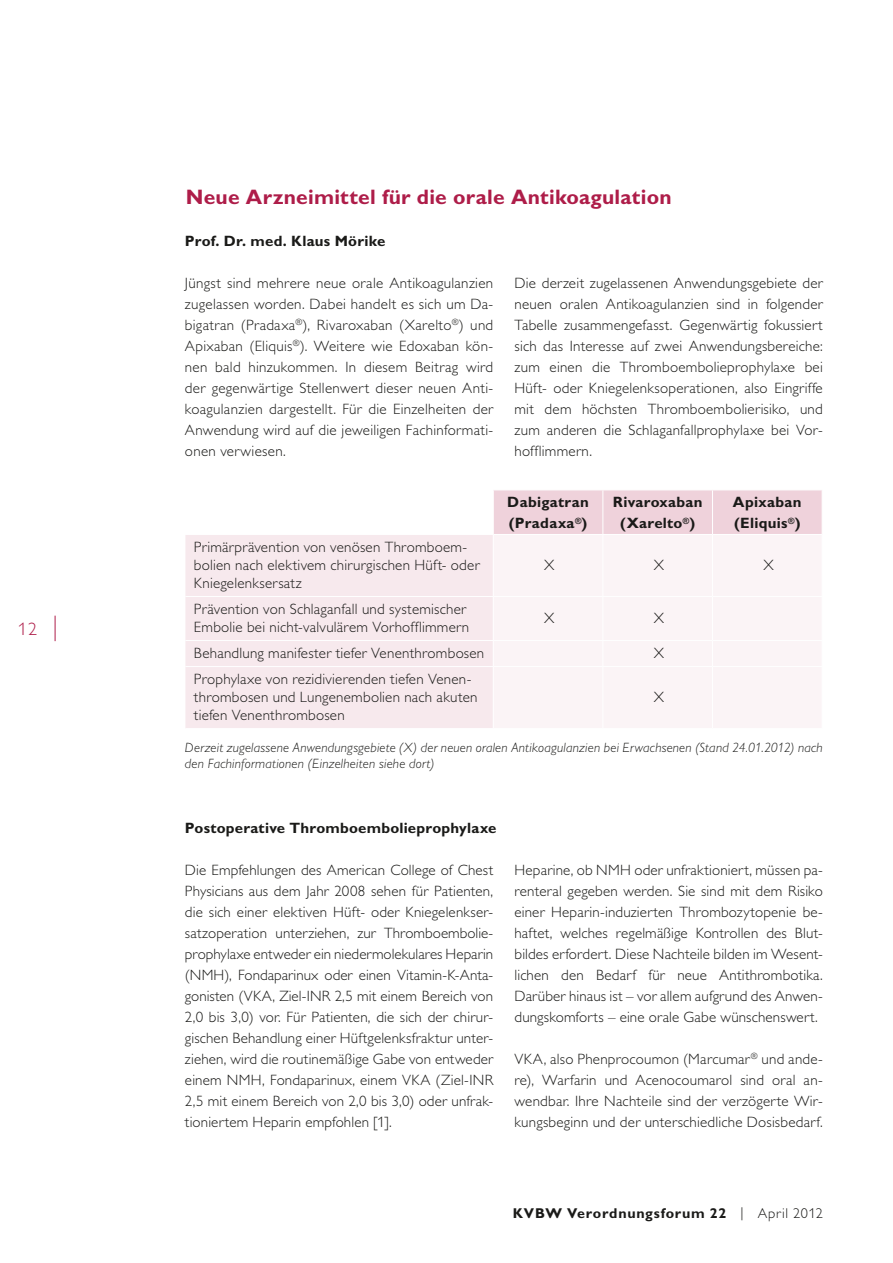
<style>
.page{position:relative;width:893px;height:1263px;background:#fff}
.page>*{position:absolute;margin:0;border:0;box-sizing:border-box;transform-origin:0 0}
.t1{font:21px "Gill Alternate One Bold PL";letter-spacing:.01em;color:#ae1d49}
.t2{font:18px "Gill Alternate One Light PL";color:#ae1d49}
.t3{font:15px/21px "Gill Alternate One Light PL";letter-spacing:.015em;color:#1a1a18;text-align:justify}
.t4{font:15px/21px "Gill Alternate One Bold PL";letter-spacing:.015em;color:#1a1a18}
.t5{font:14.25px "Gill Alternate One Bold PL";letter-spacing:.05em;color:#1a1a18}
.t6{font:13.5px/16.5px "Gill Alternate One Light Italic PL";letter-spacing:.015em;color:#1a1a18}
.s1{font-family:"Gill Alternate One Light PL"}
</style>
<div class="page">
<div style="left:494px;top:490px;width:327px;height:44px;background:#efd2db"></div>
<div style="left:185px;top:535px;width:308px;height:193px;background:#f7e9ed"></div>
<div style="left:494px;top:535px;width:327px;height:193px;background:#fbf4f6"></div>
<hr style="left:602px;top:490px;width:1px;height:44px;background:#fff">
<hr style="left:712px;top:490px;width:1px;height:44px;background:#fff">
<hr style="left:602px;top:535px;width:1px;height:61px;background:#fff">
<hr style="left:712px;top:535px;width:1px;height:61px;background:#fff">
<hr style="left:185px;top:596px;width:308px;height:1px;background:#fff">
<hr style="left:493px;top:596px;width:110px;height:1px;background:#fff">
<hr style="left:603px;top:596px;width:109px;height:1px;background:#fff">
<hr style="left:602px;top:597px;width:1px;height:43px;background:#fff">
<hr style="left:712px;top:596px;width:110px;height:1px;background:#fff">
<hr style="left:712px;top:597px;width:1px;height:43px;background:#fff">
<hr style="left:185px;top:640px;width:308px;height:1px;background:#fff">
<hr style="left:493px;top:640px;width:110px;height:1px;background:#fff">
<hr style="left:603px;top:640px;width:109px;height:1px;background:#fff">
<svg style="left:602px;top:641px;width:1px;height:25px"></svg>
<hr style="left:712px;top:640px;width:110px;height:1px;background:#fff">
<svg style="left:712px;top:641px;width:1px;height:25px"></svg>
<hr style="left:185px;top:666px;width:308px;height:1px;background:#fff">
<hr style="left:493px;top:666px;width:110px;height:1px;background:#fff">
<hr style="left:603px;top:666px;width:109px;height:1px;background:#fff">
<hr style="left:602px;top:667px;width:1px;height:61px;background:#fff">
<hr style="left:712px;top:666px;width:110px;height:1px;background:#fff">
<hr style="left:712px;top:667px;width:1px;height:61px;background:#fff">
<svg style="left:55px;top:616px;width:1px;height:25px"></svg>
<p class="t2" style="left:18px;top:620px;width:21px">12</p>
<h1 class="t1" style="left:186px;top:185px;width:487px">Neue Arzneimittel für die orale Antikoagulation</h1>
<p class="t4" style="left:185px;top:230px;width:202px">Prof. Dr. med. Klaus Mörike</p>
<p class="t3" style="left:185px;top:273px;width:310px">Jüngst sind mehrere neue orale Antikoagulanzien zugelassen worden. Dabei handelt es sich um Da&shy;bigatran (Pradaxa<sup>®</sup>), Rivaroxaban (Xarelto<sup>®</sup>) und Apixaban (Eliquis<sup>®</sup>). Weitere wie Edoxaban kön&shy;nen bald hinzukommen. In diesem Beitrag wird der gegenwärtige Stellenwert dieser neuen Anti&shy;koagulanzien dargestellt. Für die Einzelheiten der Anwendung wird auf die jeweiligen Fachinformati&shy;onen verwiesen.</p>
<p class="t3" style="left:514px;top:273px;width:310px">Die derzeit zugelassenen Anwendungsgebiete der neuen oralen Antikoagulanzien sind in folgender Tabelle zusammengefasst. Gegenwärtig fokussiert sich das Interesse auf zwei Anwendungsbereiche: zum einen die Thromboembolieprophylaxe bei Hüft- oder Kniegelenksoperationen, also Eingriffe mit dem höchsten Thromboembolierisiko, und zum anderen die Schlaganfallprophylaxe bei Vor&shy;hofflimmern.</p>
<p class="t3" style="left:194px;top:538px;width:287px;line-height:18px;text-align:left">Primärprävention von venösen Thromboem&shy;bolien nach elektivem chirurgischen Hüft- oder<br>Kniegelenksersatz</p>
<p class="t4" style="left:507px;top:492px;width:83px">Dabigatran (Pradaxa<sup>®</sup>)</p>
<p class="t4" style="left:613px;top:492px;width:91px;text-align:center">Rivaroxaban (Xarelto<sup>®</sup>)</p>
<p class="t4" style="left:733px;top:492px;width:70px">Apixaban (Eliquis<sup>®</sup>)</p>
<p class="t3" style="left:544px;top:555px;width:12px">X</p>
<p class="t3" style="left:653px;top:555px;width:12px">X</p>
<p class="t3" style="left:763px;top:555px;width:12px">X</p>
<p class="t3" style="left:194px;top:600px;width:277px;line-height:18px">Prävention von Schlaganfall und systemischer<br>Embolie bei nicht-valvulärem Vorhofflimmern</p>
<p class="t3" style="left:544px;top:608px;width:12px">X</p>
<p class="t3" style="left:653px;top:608px;width:12px">X</p>
<p class="t3" style="left:194px;top:643px;width:292px">Behandlung manifester tiefer Venenthrombosen</p>
<p class="t3" style="left:653px;top:643px;width:12px">X</p>
<p class="t3" style="left:194px;top:670px;width:285px;line-height:18px;text-align:left">Prophylaxe von rezidivierenden tiefen Venen&shy;thrombosen und Lungenembolien nach akuten tiefen Venenthrombosen</p>
<p class="t3" style="left:653px;top:687px;width:12px">X</p>
<p class="t6" style="left:185px;top:739px;width:639px">Derzeit zugelassene Anwendungsgebiete (X) der neuen oralen Antikoagulanzien bei Erwachsenen (Stand 24.01.2012) nach den Fachinformationen (Einzelheiten siehe dort)</p>
<p class="t4" style="left:185px;top:818px;width:313px">Postoperative Thromboembolieprophylaxe</p>
<p class="t3" style="left:185px;top:860px;width:310px">Die Empfehlungen des American College of Chest Physicians aus dem Jahr 2008 sehen für Patienten, die sich einer elektiven Hüft- oder Kniegelenkser&shy;satzoperation unterziehen, zur Thromboembolie&shy;prophylaxe entweder ein niedermolekulares Heparin (NMH), Fondaparinux oder einen Vitamin-K-Anta&shy;gonisten (VKA, Ziel-INR 2,5 mit einem Bereich von 2,0 bis 3,0) vor. Für Patienten, die sich der chirur&shy;gischen Behandlung einer Hüftgelenksfraktur unter&shy;ziehen, wird die routinemäßige Gabe von entweder einem NMH, Fondaparinux, einem VKA (Ziel-INR 2,5 mit einem Bereich von 2,0 bis 3,0) oder unfrak&shy;tioniertem Heparin empfohlen [1].</p>
<p class="t3" style="left:514px;top:860px;width:310px">Heparine, ob NMH oder unfraktioniert, müssen pa&shy;renteral gegeben werden. Sie sind mit dem Risiko einer Heparin-induzierten Thrombozytopenie be&shy;haftet, welches regelmäßige Kontrollen des Blut&shy;bildes erfordert. Diese Nachteile bilden im Wesent&shy;lichen den Bedarf für neue Antithrombotika.<br>Darüber hinaus ist – vor allem aufgrund des Anwen&shy;dungskomforts – eine orale Gabe wünschenswert.</p>
<p class="t3" style="left:514px;top:1049px;width:310px">VKA, also Phenprocoumon (Marcumar<sup>®</sup> und ande&shy;re), Warfarin und Acenocoumarol sind oral an&shy;wendbar. Ihre Nachteile sind der verzögerte Wir&shy;kungsbeginn und der unterschiedliche Dosisbedarf.</p>
<p class="t5" style="left:513px;top:1206px;width:311px">KVBW Verordnungsforum 22 <span class="s1">| April 2012</span></p>
</div>
